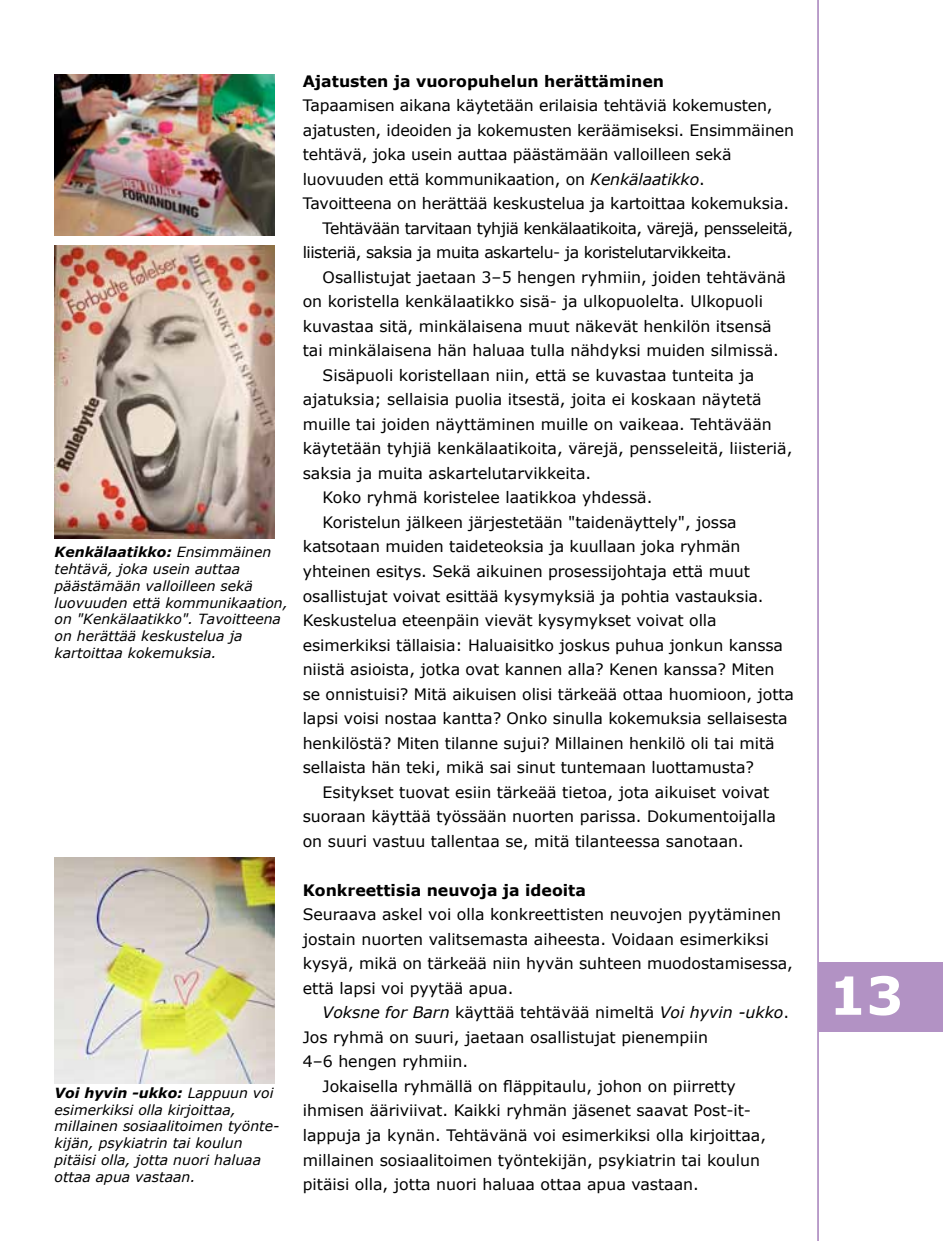
<style>
.page{position:relative;width:943px;height:1241px;background:#fff}
.page>*{position:absolute;margin:0;border:0;box-sizing:border-box;transform-origin:0 0}
.t1{font:700 52.5px "Verdana";color:#fff}
.t2{font:15.75px/24.5px "Verdana";letter-spacing:-.005em;color:#000}
.t3{font:15.75px "Verdana";letter-spacing:-.03em;color:#000}
.t4{font:700 15.75px "Verdana";color:#000}
.t5{font:italic 15.75px "Verdana";color:#000}
.t6{font:italic 14px/16.8px "Verdana";color:#000}
.s1{font-weight:700}
.s2{font-style:italic}
.s3{font-style:normal}
</style>
<div class="page">
<hr style="left:817px;top:0;width:2px;height:1240px;background:#b292c4">
<div style="left:819px;top:962px;width:124px;height:69px;background:#b292c4"></div>
<img style="left:55px;top:857px;width:219px;height:226px">
<img style="left:55px;top:74px;width:219px;height:161px">
<img style="left:55px;top:246px;width:219px;height:292px">
<p class="t6" style="left:55px;top:543px;width:235px"><span class="s1">Kenkälaatikko:</span> Ensimmäinen tehtävä, joka usein auttaa päästämään valloilleen sekä luovuuden että kommunikaation, on "Kenkälaatikko". Tavoitteena on herättää keskustelua ja kartoittaa kokemuksia.</p>
<p class="t6" style="left:55px;top:1083px;width:226px"><span class="s1">Voi hyvin -ukko:</span> Lappuun voi esimerkiksi olla kirjoittaa, millainen sosiaalitoimen työnte&shy;kijän, psykiatrin tai koulun pitäisi olla, jotta nuori haluaa ottaa apua vastaan.</p>
<p class="t4" style="left:303px;top:70px;width:363px">Ajatusten ja vuoropuhelun herättäminen</p>
<p class="t2" style="left:303px;top:93px;width:471px">Tapaamisen aikana käytetään erilaisia tehtäviä kokemusten,</p>
<p class="t2" style="left:303px;top:117px;width:493px">ajatusten, ideoiden ja kokemusten keräämiseksi. Ensimmäinen</p>
<p class="t2" style="left:303px;top:142px;width:430px">tehtävä, joka usein auttaa päästämään valloilleen sekä</p>
<p class="t2" style="left:303px;top:166px;width:403px">luovuuden että kommunikaation, on <span class="s2">Kenkälaatikko</span>.</p>
<p class="t2" style="left:303px;top:191px;width:488px">Tavoitteena on herättää keskustelua ja kartoittaa kokemuksia.</p>
<p class="t3" style="left:322px;top:217px;width:472px">Tehtävään tarvitaan tyhjiä kenkälaatikoita, värejä, pensseleitä,</p>
<p class="t3" style="left:303px;top:241px;width:431px">liisteriä, saksia ja muita askartelu- ja koristelutarvikkeita.</p>
<p class="t2" style="left:322px;top:264px;width:465px">Osallistujat jaetaan 3–5 hengen ryhmiin, joiden tehtävänä</p>
<p class="t2" style="left:303px;top:289px;width:462px">on koristella kenkälaatikko sisä- ja ulkopuolelta. Ulkopuoli</p>
<p class="t2" style="left:303px;top:313px;width:470px">kuvastaa sitä, minkälaisena muut näkevät henkilön itsensä</p>
<p class="t2" style="left:303px;top:338px;width:477px">tai minkälaisena hän haluaa tulla nähdyksi muiden silmissä.</p>
<p class="t2" style="left:322px;top:362px;width:433px">Sisäpuoli koristellaan niin, että se kuvastaa tunteita ja</p>
<p class="t2" style="left:303px;top:387px;width:460px">ajatuksia; sellaisia puolia itsestä, joita ei koskaan näytetä</p>
<p class="t2" style="left:303px;top:411px;width:470px">muille tai joiden näyttäminen muille on vaikeaa. Tehtävään</p>
<p class="t2" style="left:303px;top:436px;width:491px">käytetään tyhjiä kenkälaatikoita, värejä, pensseleitä, liisteriä,</p>
<p class="t2" style="left:303px;top:460px;width:290px">saksia ja muita askartelutarvikkeita.</p>
<p class="t2" style="left:322px;top:485px;width:331px">Koko ryhmä koristelee laatikkoa yhdessä.</p>
<p class="t2" style="left:322px;top:509px;width:415px">Koristelun jälkeen järjestetään "taidenäyttely", jossa</p>
<p class="t2" style="left:303px;top:534px;width:439px">katsotaan muiden taideteoksia ja kuullaan joka ryhmän</p>
<p class="t2" style="left:303px;top:558px;width:449px">yhteinen esitys. Sekä aikuinen prosessijohtaja että muut</p>
<p class="t2" style="left:303px;top:583px;width:462px">osallistujat voivat esittää kysymyksiä ja pohtia vastauksia.</p>
<p class="t2" style="left:303px;top:607px;width:415px">Keskustelua eteenpäin vievät kysymykset voivat olla</p>
<p class="t2" style="left:303px;top:632px;width:482px">esimerkiksi tällaisia: Haluaisitko joskus puhua jonkun kanssa</p>
<p class="t2" style="left:303px;top:656px;width:473px">niistä asioista, jotka ovat kannen alla? Kenen kanssa? Miten</p>
<p class="t2" style="left:303px;top:681px;width:493px">se onnistuisi? Mitä aikuisen olisi tärkeää ottaa huomioon, jotta</p>
<p class="t2" style="left:303px;top:705px;width:486px">lapsi voisi nostaa kantta? Onko sinulla kokemuksia sellaisesta</p>
<p class="t2" style="left:303px;top:730px;width:473px">henkilöstä? Miten tilanne sujui? Millainen henkilö oli tai mitä</p>
<p class="t2" style="left:303px;top:755px;width:453px">sellaista hän teki, mikä sai sinut tuntemaan luottamusta?</p>
<p class="t2" style="left:322px;top:779px;width:448px">Esitykset tuovat esiin tärkeää tietoa, jota aikuiset voivat</p>
<p class="t2" style="left:303px;top:804px;width:474px">suoraan käyttää työssään nuorten parissa. Dokumentoijalla</p>
<p class="t2" style="left:303px;top:828px;width:442px">on suuri vastuu tallentaa se, mitä tilanteessa sanotaan.</p>
<p class="t4" style="left:303px;top:878px;width:285px">Konkreettisia neuvoja ja ideoita</p>
<p class="t2" style="left:303px;top:902px;width:491px">Seuraava askel voi olla konkreettisten neuvojen pyytäminen jostain nuorten valitsemasta aiheesta. Voidaan esimerkiksi kysyä, mikä on tärkeää niin hyvän suhteen muodostamisessa, että lapsi voi pyytää apua.</p>
<p class="t5" style="left:322px;top:1001px;width:468px">Voksne for Barn <span class="s3">käyttää tehtävää nimeltä</span> Voi hyvin -ukko<span class="s3">.</span></p>
<p class="t2" style="left:303px;top:1024px;width:407px">Jos ryhmä on suuri, jaetaan osallistujat pienempiin</p>
<p class="t2" style="left:303px;top:1049px;width:167px">4–6 hengen ryhmiin.</p>
<p class="t2" style="left:322px;top:1073px;width:415px">Jokaisella ryhmällä on fläppitaulu, johon on piirretty</p>
<p class="t2" style="left:303px;top:1098px;width:449px">ihmisen ääriviivat. Kaikki ryhmän jäsenet saavat Post-it-</p>
<p class="t2" style="left:303px;top:1122px;width:465px">lappuja ja kynän. Tehtävänä voi esimerkiksi olla kirjoittaa,</p>
<p class="t2" style="left:303px;top:1147px;width:459px">millainen sosiaalitoimen työntekijän, psykiatrin tai koulun</p>
<p class="t2" style="left:303px;top:1171px;width:397px">pitäisi olla, jotta nuori haluaa ottaa apua vastaan.</p>
<h1 class="t1" style="left:828px;top:958px;width:76px">13</h1>
</div>
